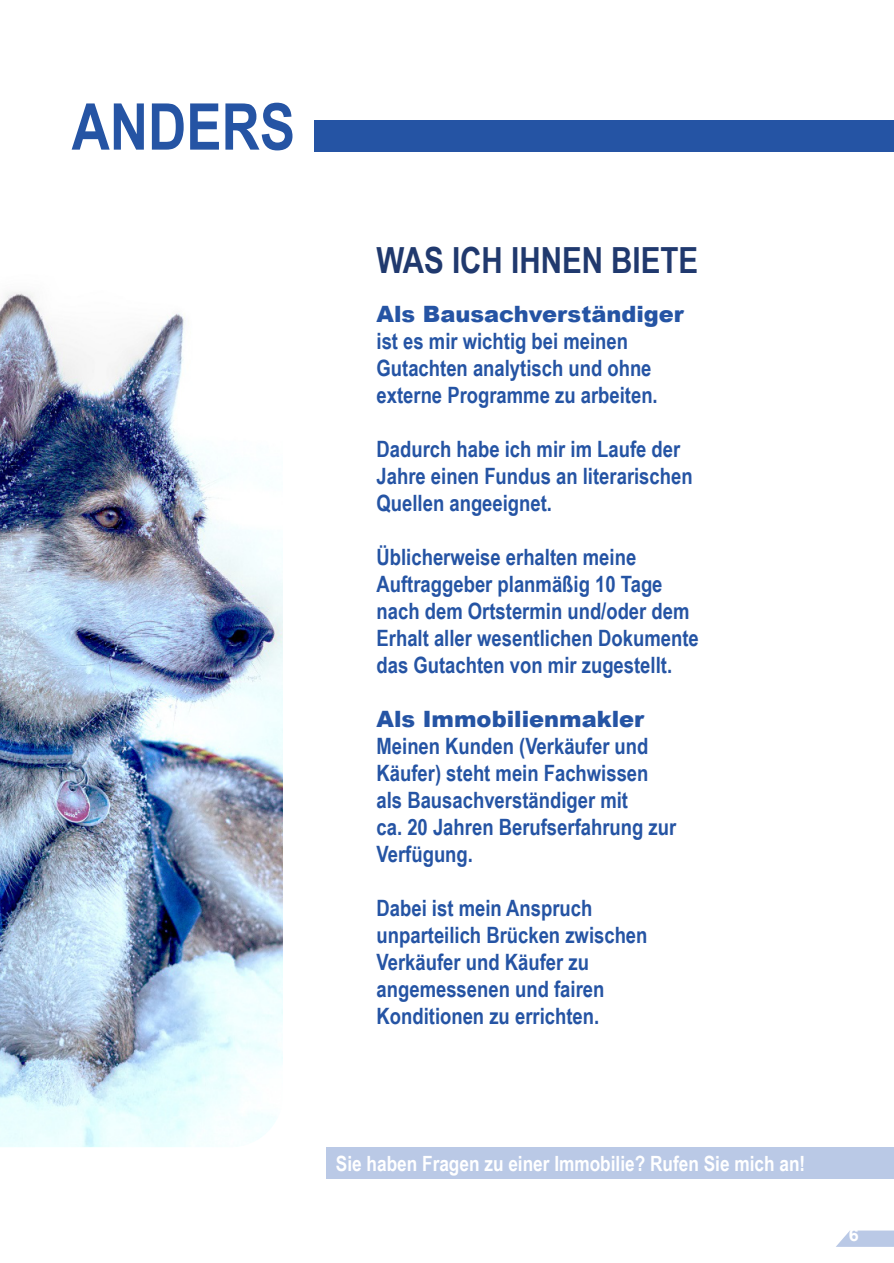
<style>
.page{position:relative;width:894px;height:1263px;background:#fff}
.page>*{position:absolute;margin:0;border:0;box-sizing:border-box;transform-origin:0 0}
.t1{font:700 64.5px "Arial Narrow";color:#2554a4}
.t2{font:700 36px "Arial Narrow";color:#20396e}
.t3{font:700 22.5px/27px "Arial Narrow";color:#2554a4}
.t4{font:900 22.5px "Arial";color:#2554a4}
.t5{font:700 21px "Arial Narrow";color:#fff}
.t6{font:700 18px "Arial";color:#fff}
</style>
<div class="page">
<svg style="left:836px;top:1230px;width:57px;height:17px"></svg>
<div style="left:314px;top:120px;width:579px;height:32px;background:#2554a4"></div>
<div style="left:326px;top:1147px;width:567px;height:31px;background:#bac9e6"></div>
<img style="left:0;top:291px;width:283px;height:856px">
<h1 class="t1" style="left:72px;top:103px;width:225px">ANDERS</h1>
<h2 class="t2" style="left:376px;top:247px;width:323px">WAS ICH IHNEN BIETE</h2>
<p class="t4" style="left:376px;top:306px;width:309px">Als Bausachverständiger</p>
<p class="t3" style="left:376px;top:329px;width:282px">ist es mir wichtig bei meinen<br>Gutachten analytisch und ohne externe Programme zu arbeiten.</p>
<p class="t3" style="left:376px;top:437px;width:317px">Dadurch habe ich mir im Laufe der<br>Jahre einen Fundus an literarischen<br>Quellen angeeignet.</p>
<p class="t3" style="left:376px;top:545px;width:323px">Üblicherweise erhalten meine Auftraggeber planmäßig 10 Tage nach dem Ortstermin und/oder dem Erhalt aller wesentlichen Dokumente das Gutachten von mir zugestellt.</p>
<p class="t4" style="left:376px;top:711px;width:269px">Als Immobilienmakler</p>
<p class="t3" style="left:376px;top:734px;width:301px">Meinen Kunden (Verkäufer und<br>Käufer) steht mein Fachwissen als Bausachverständiger mit<br>ca. 20 Jahren Berufserfahrung zur<br>Verfügung.</p>
<p class="t3" style="left:376px;top:896px;width:272px">Dabei ist mein Anspruch unparteilich Brücken zwischen<br>Verkäufer und Käufer zu angemessenen und fairen<br>Konditionen zu errichten.</p>
<p class="t5" style="left:336px;top:1155px;width:470px">Sie haben Fragen zu einer Immobilie? Rufen Sie mich an!</p>
<p class="t6" style="left:848px;top:1228px;width:12px">6</p>
</div>
